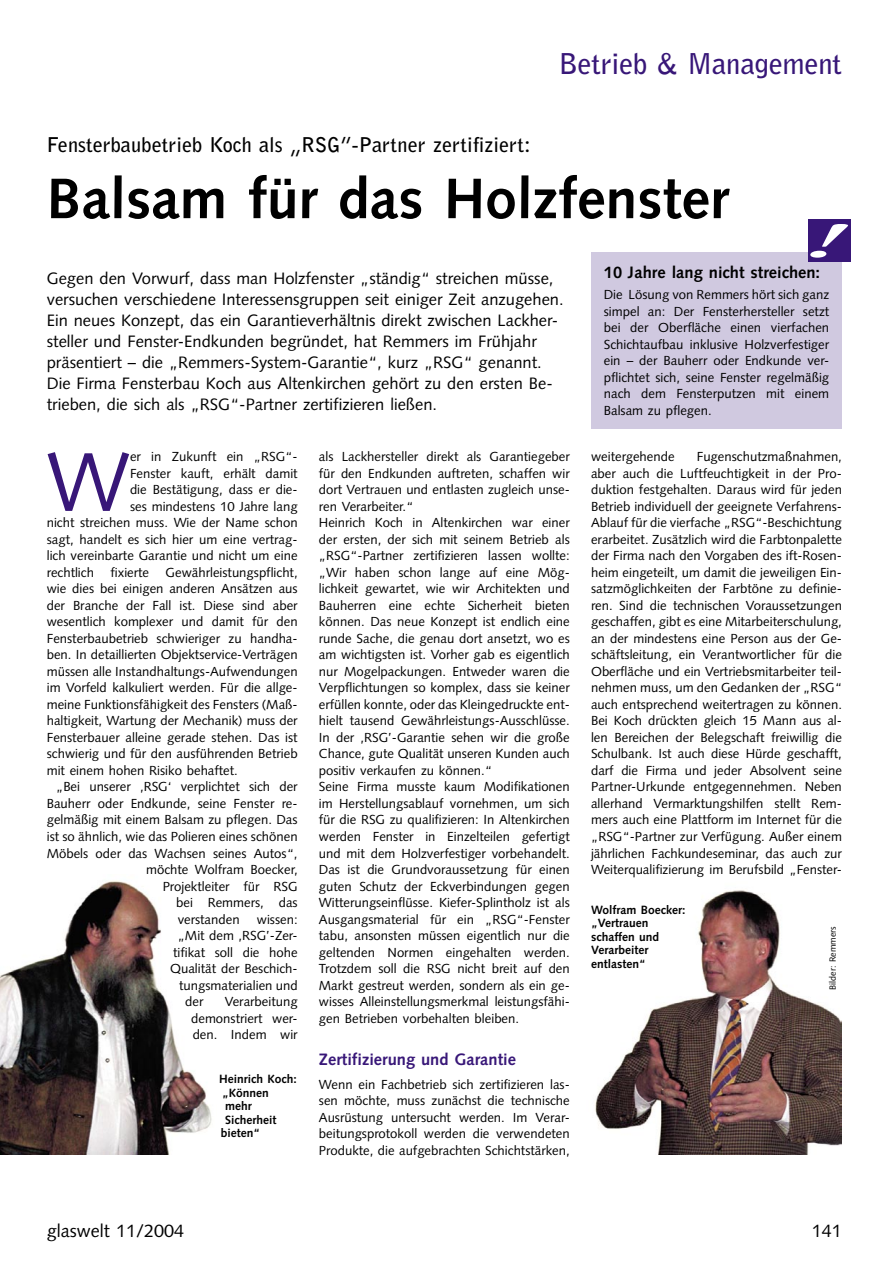
<style>
.page{position:relative;width:893px;height:1263px;background:#fff}
.page>*{position:absolute;margin:0;border:0;box-sizing:border-box;transform-origin:0 0}
.GW_Grundtext_mit_Initial{font:83.25px "Syntax";color:#381778}
.GW_Headline_38p{font:700 57px "Syntax";color:#000}
.GW_Rubriken{font:700 28.5px "Bell Gothic";letter-spacing:-.01em;color:#381778}
.GW_DZ_schwarz{font:700 20.25px "Bell Gothic";color:#000}
.t1{font:18px "Syntax";color:#000}
.GW_Vorspann_11_14{font:16.5px/21px "Syntax";color:#000}
.GW_Infokasten_Überschrift{font:700 16.5px "Syntax";color:#000}
.GW_Zwischenüberschrift_11_14{font:700 16.5px "Syntax";color:#381778}
.GW_Grundtext_8_75_11{font:13.2px/16.5px "Syntax";color:#000;text-align:justify}
.GW_Grundtext_mit_Initial-2{font:13.2px/16.5px "Syntax";color:#000;text-align:justify}
.GW_BU_8_9{font:700 12px/13.5px "Syntax";color:#000}
.GW_Bildvermerk{font:9px "Syntax";color:#000}
</style>
<div class="page">
<img style="left:0;top:880px;width:212px;height:274px">
<img style="left:595px;top:890px;width:247px;height:264px">
<div style="left:591px;top:252px;width:251px;height:176px;background:#d0c9e0"></div>
<div style="left:808px;top:220px;width:42px;height:42px;background:#381778"></div>
<svg style="left:810px;top:224px;width:38px;height:34px"></svg>
<p class="GW_Rubriken" style="left:559px;top:46px;width:285px">Betrieb &amp; Management</p>
<p class="GW_DZ_schwarz" style="left:47px;top:133px;width:486px">Fensterbaubetrieb Koch als „RSG”-Partner zertifiziert:</p>
<p class="GW_Headline_38p" style="left:47px;top:166px;width:684px">Balsam für das Holzfenster</p>
<p class="GW_Vorspann_11_14" style="left:47px;top:268px;width:518px">Gegen den Vorwurf, dass man Holzfenster „ständig“ streichen müsse, versuchen verschiedene Interessensgruppen seit einiger Zeit anzugehen.<br>Ein neues Konzept, das ein Garantieverhältnis direkt zwischen Lackher&shy;steller und Fenster-Endkunden begründet, hat Remmers im Frühjahr präsentiert – die „Remmers-System-Garantie“, kurz „RSG“ genannt.<br>Die Firma Fensterbau Koch aus Altenkirchen gehört zu den ersten Be&shy;trieben, die sich als „RSG“-Partner zertifizieren ließen.</p>
<p class="GW_Grundtext_mit_Initial" style="left:47px;top:433px;width:85px">W</p>
<p class="GW_Grundtext_mit_Initial-2" style="left:130px;top:449px;width:169px">er in Zukunft ein „RSG“-</p>
<p class="GW_Grundtext_mit_Initial-2" style="left:130px;top:465px;width:169px">Fenster kauft, erhält damit</p>
<p class="GW_Grundtext_mit_Initial-2" style="left:130px;top:482px;width:169px">die Bestätigung, dass er die-</p>
<p class="GW_Grundtext_mit_Initial-2" style="left:130px;top:498px;width:169px">ses mindestens 10 Jahre lang</p>
<p class="GW_Grundtext_mit_Initial-2" style="left:47px;top:515px;width:252px">nicht streichen muss. Wie der Name schon</p>
<p class="GW_Grundtext_mit_Initial-2" style="left:47px;top:531px;width:252px">sagt, handelt es sich hier um eine vertrag-</p>
<p class="GW_Grundtext_mit_Initial-2" style="left:47px;top:548px;width:252px">lich vereinbarte Garantie und nicht um eine</p>
<p class="GW_Grundtext_mit_Initial-2" style="left:47px;top:564px;width:49px">rechtlich</p>
<p class="GW_Grundtext_mit_Initial-2" style="left:111px;top:564px;width:40px">fixierte</p>
<p class="GW_Grundtext_mit_Initial-2" style="left:47px;top:564px;width:252px;text-indent:119px">Gewährleistungspflicht, wie dies bei einigen anderen Ansätzen aus der Branche der Fall ist. Diese sind aber wesentlich komplexer und damit für den Fensterbaubetrieb schwieriger zu handha&shy;ben. In detaillierten Objektservice-Verträgen müssen alle Instandhaltungs-Aufwendungen im Vorfeld kalkuliert werden. Für die allge&shy;meine Funktionsfähigkeit des Fensters (Maß&shy;haltigkeit, Wartung der Mechanik) muss der Fensterbauer alleine gerade stehen. Das ist schwierig und für den ausführenden Betrieb mit einem hohen Risiko behaftet.</p>
<p class="GW_Grundtext_8_75_11" style="left:56px;top:779px;width:243px">„Bei unserer ‚RSG‘ verplichtet sich der</p>
<p class="GW_Grundtext_8_75_11" style="left:47px;top:795px;width:252px">Bauherr oder Endkunde, seine Fenster re-</p>
<p class="GW_Grundtext_8_75_11" style="left:47px;top:812px;width:252px">gelmäßig mit einem Balsam zu pflegen. Das</p>
<p class="GW_Grundtext_8_75_11" style="left:47px;top:828px;width:252px">ist so ähnlich, wie das Polieren eines schönen</p>
<p class="GW_Grundtext_8_75_11" style="left:47px;top:845px;width:252px">Möbels oder das Wachsen seines Autos“,</p>
<p class="GW_Grundtext_8_75_11" style="left:146px;top:861px;width:153px">möchte Wolfram Boecker,</p>
<p class="GW_Grundtext_8_75_11" style="left:163px;top:878px;width:136px">Projektleiter für RSG</p>
<p class="GW_Grundtext_8_75_11" style="left:176px;top:894px;width:123px">bei Remmers, das</p>
<p class="GW_Grundtext_8_75_11" style="left:178px;top:911px;width:63px">verstanden</p>
<p class="GW_Grundtext_8_75_11" style="left:257px;top:911px;width:42px">wissen:</p>
<p class="GW_Grundtext_8_75_11" style="left:178px;top:927px;width:121px">„Mit dem ‚RSG’-Zer-</p>
<p class="GW_Grundtext_8_75_11" style="left:173px;top:944px;width:126px">tifikat soll die hohe</p>
<p class="GW_Grundtext_8_75_11" style="left:170px;top:960px;width:129px">Qualität der Beschich-</p>
<p class="GW_Grundtext_8_75_11" style="left:179px;top:977px;width:120px">tungsmaterialien und</p>
<p class="GW_Grundtext_8_75_11" style="left:185px;top:993px;width:20px">der</p>
<p class="GW_Grundtext_8_75_11" style="left:191px;top:993px;width:108px;text-indent:34px">Verarbeitung demonstriert wer&shy;den. Indem wir</p>
<p class="GW_BU_8_9" style="left:219px;top:1072px;width:79px">Heinrich Koch:</p>
<p class="GW_BU_8_9" style="left:222px;top:1086px;width:48px">„Können</p>
<p class="GW_BU_8_9" style="left:225px;top:1099px;width:28px">mehr</p>
<p class="GW_BU_8_9" style="left:225px;top:1113px;width:53px">Sicherheit</p>
<p class="GW_BU_8_9" style="left:221px;top:1126px;width:41px">bieten“</p>
<p class="GW_Grundtext_8_75_11" style="left:319px;top:449px;width:252px">als Lackhersteller direkt als Garantiegeber für den Endkunden auftreten, schaffen wir dort Vertrauen und entlasten zugleich unse&shy;ren Verarbeiter.“</p>
<p class="GW_Grundtext_8_75_11" style="left:319px;top:515px;width:252px">Heinrich Koch in Altenkirchen war einer der ersten, der sich mit seinem Betrieb als „RSG“-Partner zertifizieren lassen wollte: „Wir haben schon lange auf eine Mög&shy;lichkeit gewartet, wie wir Architekten und Bauherren eine echte Sicherheit bieten können. Das neue Konzept ist endlich eine runde Sache, die genau dort ansetzt, wo es am wichtigsten ist. Vorher gab es eigentlich nur Mogelpackungen. Entweder waren die Verpflichtungen so komplex, dass sie keiner erfüllen konnte, oder das Kleingedruckte ent&shy;hielt tausend Gewährleistungs-Ausschlüsse.<br>In der ‚RSG’-Garantie sehen wir die große Chance, gute Qualität unseren Kunden auch positiv verkaufen zu können.“</p>
<p class="GW_Grundtext_8_75_11" style="left:319px;top:779px;width:252px">Seine Firma musste kaum Modifikationen im Herstellungsablauf vornehmen, um sich für die RSG zu qualifizieren: In Altenkirchen werden Fenster in Einzelteilen gefertigt und mit dem Holzverfestiger vorbehandelt.<br>Das ist die Grundvoraussetzung für einen guten Schutz der Eckverbindungen gegen Witterungseinflüsse. Kiefer-Splintholz ist als Ausgangsmaterial für ein „RSG“-Fenster tabu, ansonsten müssen eigentlich nur die geltenden Normen eingehalten werden.<br>Trotzdem soll die RSG nicht breit auf den Markt gestreut werden, sondern als ein ge&shy;wisses Alleinstellungsmerkmal leistungsfähi&shy;gen Betrieben vorbehalten bleiben.</p>
<p class="GW_Zwischenüberschrift_11_14" style="left:319px;top:1049px;width:199px">Zertifizierung und Garantie</p>
<p class="GW_Grundtext_8_75_11" style="left:319px;top:1076px;width:252px">Wenn ein Fachbetrieb sich zertifizieren las&shy;sen möchte, muss zunächst die technische Ausrüstung untersucht werden. Im Verar&shy;beitungsprotokoll werden die verwendeten Produkte, die aufgebrachten Schichtstärken,</p>
<p class="GW_Infokasten_Überschrift" style="left:604px;top:263px;width:218px">10 Jahre lang nicht streichen:</p>
<p class="GW_Grundtext_8_75_11" style="left:604px;top:286px;width:227px">Die Lösung von Remmers hört sich ganz simpel an: Der Fensterhersteller setzt bei der Oberfläche einen vierfachen Schichtaufbau inklusive Holzverfestiger ein – der Bauherr oder Endkunde ver&shy;pflichtet sich, seine Fenster regelmäßig nach dem Fensterputzen mit einem Balsam zu pflegen.</p>
<p class="GW_Grundtext_8_75_11" style="left:591px;top:449px;width:252px;text-indent:106px">Fugenschutzmaßnahmen, aber auch die Luftfeuchtigkeit in der Pro&shy;duktion festgehalten. Daraus wird für jeden Betrieb individuell der geeignete Verfahrens-Ablauf für die vierfache „RSG“-Beschichtung erarbeitet. Zusätzlich wird die Farbtonpalette der Firma nach den Vorgaben des ift-Rosen&shy;heim eingeteilt, um damit die jeweiligen Ein&shy;satzmöglichkeiten der Farbtöne zu definie&shy;ren. Sind die technischen Voraussetzungen geschaffen, gibt es eine Mitarbeiterschulung, an der mindestens eine Person aus der Ge&shy;schäftsleitung, ein Verantwortlicher für die Oberfläche und ein Vertriebsmitarbeiter teil&shy;nehmen muss, um den Gedanken der „RSG“ auch entsprechend weitertragen zu können.<br>Bei Koch drückten gleich 15 Mann aus al&shy;len Bereichen der Belegschaft freiwillig die Schulbank. Ist auch diese Hürde geschafft, darf die Firma und jeder Absolvent seine Partner-Urkunde entgegennehmen. Neben allerhand Vermarktungshilfen stellt Rem&shy;mers auch eine Plattform im Internet für die „RSG“-Partner zur Verfügung. Außer einem jährlichen Fachkundeseminar, das auch zur Weiterqualifizierung im Berufsbild „Fenster-</p>
<p class="GW_Grundtext_8_75_11" style="left:591px;top:449px;width:85px">weitergehende</p>
<p class="GW_BU_8_9" style="left:591px;top:903px;width:96px">Wolfram Boecker: „Vertrauen schaffen und<br>Verarbeiter entlasten“</p>
<p class="GW_Bildvermerk" style="left:827px;top:989px;width:65px;rotate:-90deg">Bilder: Remmers</p>
<p class="t1" style="left:47px;top:1220px;width:139px">glaswelt 11/2004</p>
<p class="t1" style="left:812px;top:1220px;width:32px">141</p>
</div>
